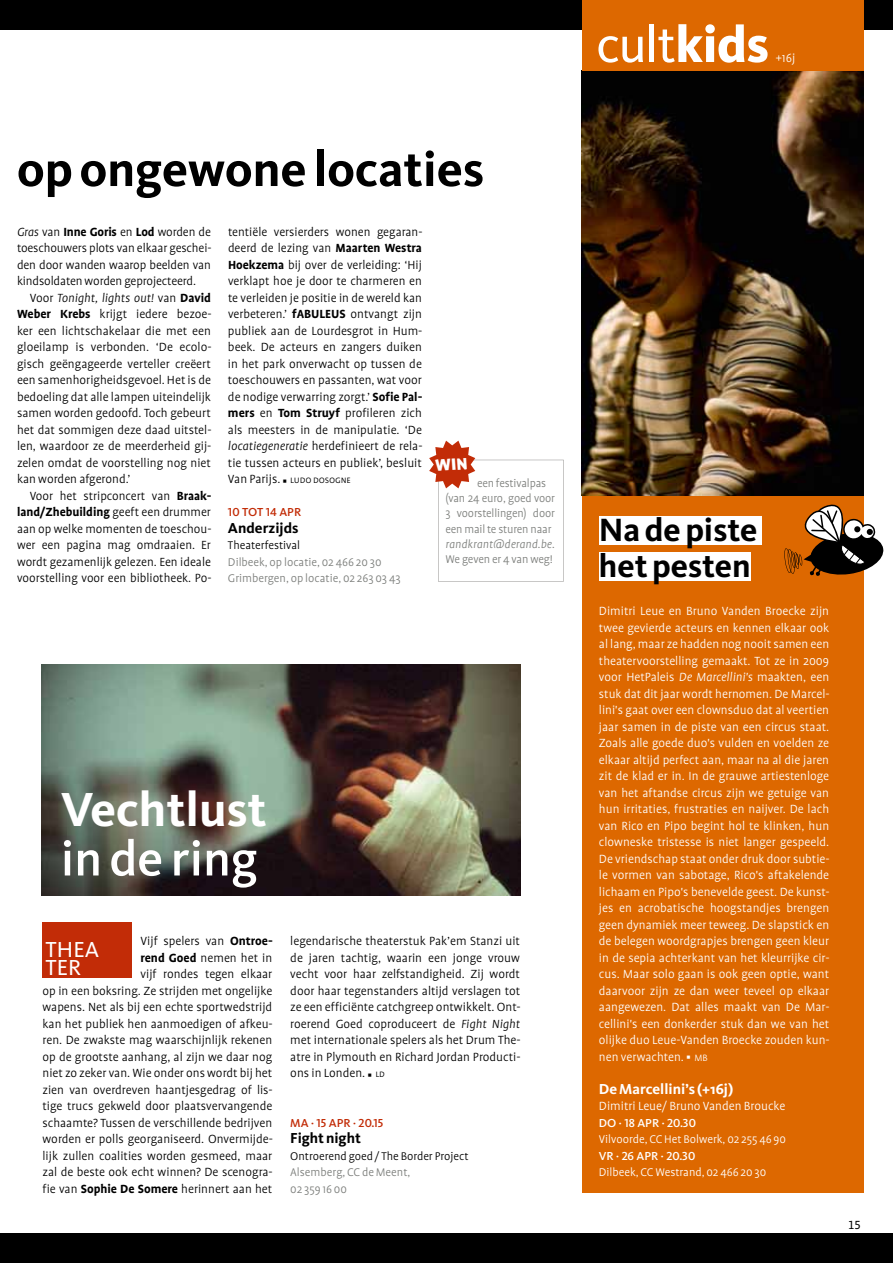
<style>
.page{position:relative;width:893px;height:1263px;background:#fff}
.page>*{position:absolute;margin:0;border:0;box-sizing:border-box;transform-origin:0 0}
.t1{font:52.5px "Kievit";color:#fff}
.t2{font:500 51px "Kievit";color:#fff}
.t3{font:700 50.25px "Kievit";color:#000}
.t4{font:700 49.5px "Kievit";color:#fff}
.t5{font:700 33.3px/36.3px "Kievit";color:#000}
.t6{font:22.5px/18px "Kievit";color:#fff}
.t7{font:700 15px "Kievit";color:#fff}
.t8{font:700 15px "Kievit";color:#000}
.t9{font:300 13.5px/16.5px "Profile";color:#000;text-align:justify}
.t10{font:300 13.5px/16.5px "Profile";color:#fff;text-align:justify}
.t11{font:13.5px "Profile NO";color:#000}
.t12{font:300 12.75px/15.3px "Profile";letter-spacing:-.01em;color:#7c7e7b}
.t13{font:300 12.75px "Profile";color:#fff}
.t14{font:300 12.75px "Profile";color:#000}
.t15{font:italic 300 12.75px "Profile";letter-spacing:.005em;color:#7c7e7b}
.t16{font:12px "Kievit Medium SC";color:#fff}
.t17{font:12px "Kievit Medium SC";color:#c22c07}
.t18{font:300 10.5px "Profile SC";letter-spacing:-.01em;color:#000}
.s1{font-style:italic}
.s2{font-weight:700}
.s3{font-family:"Profile";font-size:13.5px}
.s4{font-family:"Profile SC";font-size:10.5px}
.s5{font-weight:800}
</style>
<div class="page">
<div style="left:582px;top:483px;width:281px;height:710px;background:#dd6800"></div>
<img style="left:582px;top:70px;width:281px;height:425px">
<div style="left:0;top:0;width:893px;height:30px;background:#000"></div>
<div style="left:0;top:1233px;width:893px;height:30px;background:#000"></div>
<div style="left:582px;top:0;width:281px;height:70px;background:#dd6800"></div>
<div style="left:599px;top:516px;width:163px;height:29px;background:#fff"></div>
<div style="left:599px;top:553px;width:152px;height:28px;background:#fff"></div>
<svg style="left:784px;top:496px;width:100px;height:80px"></svg>
<img style="left:42px;top:664px;width:478px;height:232px">
<div style="left:43px;top:922px;width:89px;height:56px;background:#c22c07"></div>
<svg style="left:429px;top:441px;width:135px;height:140px"></svg>
<h3 class="t3" style="left:17px;top:139px;width:468px">op ongewone locaties</h3>
<p class="t9" style="left:17px;top:223px;width:196px"><span class="s1">Gras</span> van <span class="s2">Inne Goris</span> en <span class="s2">Lod</span> worden de toeschouwers plots van elkaar geschei&shy;den door wanden waarop beelden van kindsoldaten worden geprojecteerd.</p>
<p class="t9" style="left:17px;top:289px;width:196px;text-indent:13px">Voor <span class="s1">Tonight, lights out!</span> van <span class="s2">David Weber Krebs</span> krijgt iedere bezoe&shy;ker een lichtschakelaar die met een gloeilamp is verbonden. ‘De ecolo&shy;gisch geëngageerde verteller creëert een samenhorigheidsgevoel. Het is de bedoeling dat alle lampen uiteindelijk samen worden gedoofd. Toch gebeurt het dat sommigen deze daad uitstel&shy;len, waardoor ze de meerderheid gij&shy;zelen omdat de voorstelling nog niet kan worden afgerond.’</p>
<p class="t9" style="left:17px;top:487px;width:196px;text-indent:13px">Voor het stripconcert van <span class="s2">Braak&shy;land/Zhebuilding</span> geeft een drummer aan op welke momenten de toeschou&shy;wer een pagina mag omdraaien. Er wordt gezamenlijk gelezen. Een ideale voorstelling voor een bibliotheek. Po-</p>
<p class="t9" style="left:228px;top:223px;width:196px">tentiële versierders wonen gegaran&shy;deerd de lezing van <span class="s2">Maarten Westra Hoekzema</span> bij over de verleiding: ‘Hij verklapt hoe je door te charmeren en te verleiden je positie in de wereld kan verbeteren.’ <span class="s2">fABULEUS</span> ontvangt zijn publiek aan de Lourdesgrot in Hum&shy;beek. De acteurs en zangers duiken in het park onverwacht op tussen de toeschouwers en passanten, wat voor de nodige verwarring zorgt.’ <span class="s2">Sofie Pal&shy;mers</span> en <span class="s2">Tom Struyf</span> profileren zich als meesters in de manipulatie. ‘De <span class="s1">locatiegeneratie</span> herdefinieert de rela&shy;tie tussen acteurs en publiek’, besluit</p>
<p class="t18" style="left:228px;top:474px;width:124px"><span class="s3">Van Parijs.</span> ▪ ludo dosogne</p>
<p class="t17" style="left:228px;top:505px;width:75px">10 TOT 14 APR</p>
<p class="t8" style="left:228px;top:518px;width:72px">Anderzijds</p>
<p class="t14" style="left:228px;top:539px;width:74px">Theaterfestival</p>
<p class="t12" style="left:228px;top:553px;width:174px;line-height:16.5px">Dilbeek, op locatie, 02 466 20 30<br>Grimbergen, op locatie, 02 263 03 43</p>
<p class="t12" style="left:445px;top:475px;width:111px;text-indent:32px">een festivalpas (van 24 euro, goed voor<br>3 voorstellingen) door een mail te sturen naar</p>
<p class="t15" style="left:445px;top:538px;width:111px">randkrant@derand.be.</p>
<p class="t12" style="left:445px;top:552px;width:109px">We geven er 4 van weg!</p>
<h3 class="t4" style="left:61px;top:779px;width:208px">Vechtlust</h3>
<h2 class="t2" style="left:61px;top:827px;width:199px">in de ring</h2>
<p class="t9" style="left:43px;top:933px;width:232px;text-align:right">Vijf spelers van <span class="s2">Ontroe-<br>rend Goed</span> nemen het in<br>vijf rondes tegen elkaar<br>op in een boksring. Ze strijden met ongelijke wapens. Net als bij een echte sportwedstrijd kan het publiek hen aanmoedigen of afkeu&shy;ren. De zwakste mag waarschijnlijk rekenen op de grootste aanhang, al zijn we daar nog niet zo zeker van. Wie onder ons wordt bij het zien van overdreven haantjesgedrag of lis&shy;tige trucs gekweld door plaatsvervangende schaamte? Tussen de verschillende bedrijven worden er polls georganiseerd. Onvermijde&shy;lijk zullen coalities worden gesmeed, maar zal de beste ook echt winnen? De scenogra&shy;fie van <span class="s2">Sophie De Somere</span> herinnert aan het</p>
<p class="t9" style="left:290px;top:933px;width:232px">legendarische theaterstuk Pak’em Stanzi uit de jaren tachtig, waarin een jonge vrouw vecht voor haar zelfstandigheid. Zij wordt door haar tegenstanders altijd verslagen tot ze een efficiënte catchgreep ontwikkelt. Ont&shy;roerend Goed coproduceert de <span class="s1">Fight Night </span>met internationale spelers als het Drum The&shy;atre in Plymouth en Richard Jordan Producti&shy;ons in Londen. ▪ <span class="s4">ld</span></p>
<h3 class="t6" style="left:46px;top:940px;width:55px">THEA<br>TER</h3>
<p class="t17" style="left:290px;top:1115px;width:95px">MA · 15 APR · 20.15</p>
<p class="t8" style="left:290px;top:1129px;width:72px">Fight night</p>
<p class="t14" style="left:290px;top:1149px;width:180px">Ontroerend goed / The Border Project</p>
<p class="t12" style="left:290px;top:1164px;width:122px;line-height:16.5px">Alsemberg, CC de Meent,<br>02 359 16 00</p>
<h1 class="t1" style="left:596px;top:12px;width:174px">cult<span class="s5">kids</span></h1>
<p class="t10" style="left:776px;top:50px;width:21px">+16j</p>
<h3 class="t5" style="left:599px;top:511px;width:160px">Na de piste het pesten</h3>
<p class="t10" style="left:599px;top:603px;width:232px">Dimitri Leue en Bruno Vanden Broecke zijn twee gevierde acteurs en kennen elkaar ook al lang, maar ze hadden nog nooit samen een theatervoorstelling gemaakt. Tot ze in 2009 voor HetPaleis <span class="s1">De Marcellini's</span> maakten, een stuk dat dit jaar wordt hernomen. De Marcel&shy;lini's gaat over een clownsduo dat al veertien jaar samen in de piste van een circus staat.<br>Zoals alle goede duo's vulden en voelden ze elkaar altijd perfect aan, maar na al die jaren zit de klad er in. In de grauwe artiestenloge van het aftandse circus zijn we getuige van hun irritaties, frustraties en naijver. De lach van Rico en Pipo begint hol te klinken, hun clowneske tristesse is niet langer gespeeld.<br>De vriendschap staat onder druk door subtie&shy;le vormen van sabotage, Rico's aftakelende lichaam en Pipo's benevelde geest. De kunst&shy;jes en acrobatische hoogstandjes brengen geen dynamiek meer teweeg. De slapstick en de belegen woordgrapjes brengen geen kleur in de sepia achterkant van het kleurrijke cir&shy;cus. Maar solo gaan is ook geen optie, want daarvoor zijn ze dan weer teveel op elkaar aangewezen. Dat alles maakt van De Mar&shy;cellini's een donkerder stuk dan we van het olijke duo Leue-Vanden Broecke zouden kun&shy;nen verwachten. ▪ <span class="s4">MB</span></p>
<p class="t7" style="left:599px;top:1079px;width:136px">De Marcellini’s (+16j)</p>
<p class="t10" style="left:599px;top:1098px;width:188px">Dimitri Leue/ Bruno Vanden Broucke</p>
<p class="t16" style="left:599px;top:1115px;width:99px">DO · 18 APR · 20.30</p>
<p class="t13" style="left:599px;top:1133px;width:189px">Vilvoorde, CC Het Bolwerk, 02 255 46 90</p>
<p class="t16" style="left:599px;top:1148px;width:98px">VR · 26 APR · 20.30</p>
<p class="t13" style="left:599px;top:1166px;width:169px">Dilbeek, CC Westrand, 02 466 20 30</p>
<p class="t11" style="left:848px;top:1218px;width:14px">15</p>
</div>
